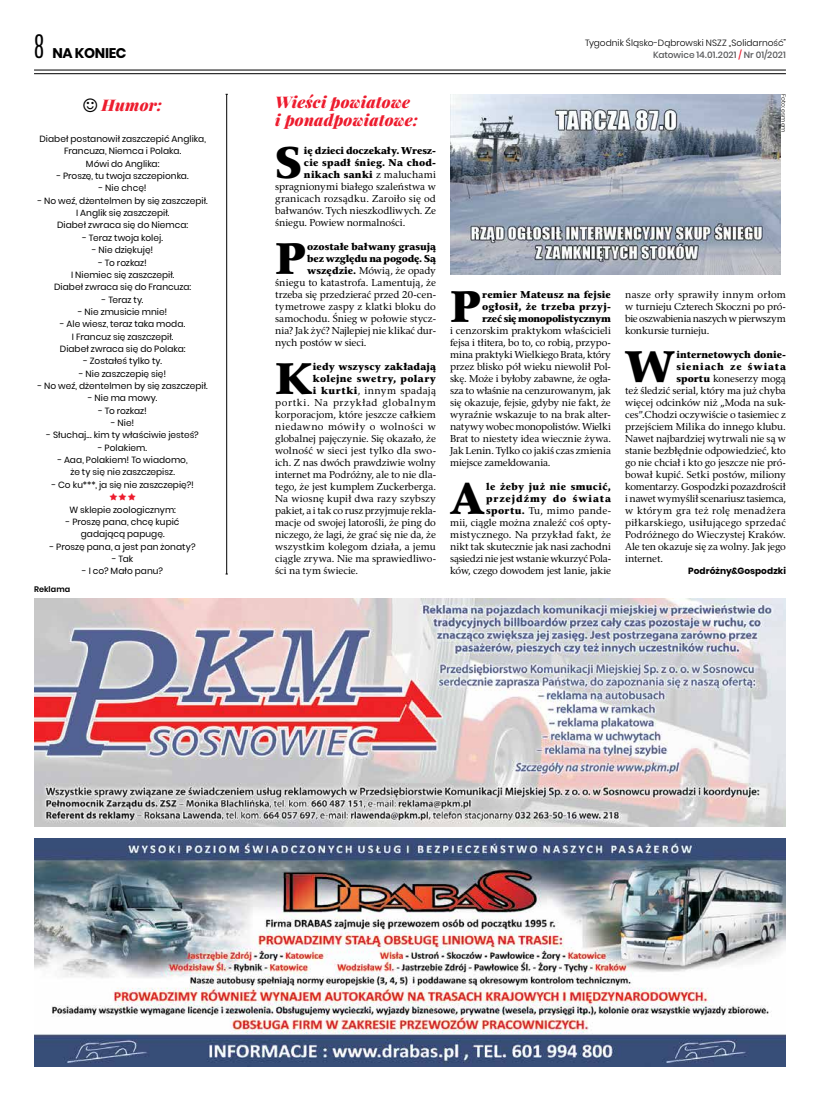
<style>
.page{position:relative;width:820px;height:1106px;background:#fff}
.page>*{position:absolute;margin:0;border:0;box-sizing:border-box;transform-origin:0 0}
.t1{font:44.3px "Rashel EFN Black";color:#000}
.t2{font:italic 900 16px/18px "Playfair Display";letter-spacing:.01em;color:#ed1c2e}
.t3{font:700 14px "Poppins";letter-spacing:-.025em;color:#000}
.t4{font:10px/12px "Rashel EFN";letter-spacing:-.015em;color:#000;text-align:justify}
.t5{font:10px/12px "Rashel EFN Black";letter-spacing:.015em;color:#000;text-align:justify}
.t6{font:10px/12px "Rashel EFN Black";letter-spacing:-.015em;color:#000}
.t7{font:10px/12px "Rashel EFN Black";letter-spacing:.06em;color:#000}
.t8{font:9px/12.3px "Poppins";color:#000;text-align:center}
.t9{font:300 9px "Poppins";color:#000}
.t10{font:500 9px "Poppins";color:#58595b}
.t11{font:700 9px "Poppins";letter-spacing:.005em;color:#000}
.t12{font:600 8px "Poppins";letter-spacing:.01em;color:#000}
.t13{font:300 6px "Poppins";letter-spacing:.01em;color:#000}
.s1{font-family:"Antonio";font-weight:300;font-size:27px}
.s2{color:#ed1c2e}
.s3{font-family:"Rashel EFN"}
.s4{font-family:"Rashel EFN Black"}
</style>
<div class="page">
<hr style="left:34px;top:70px;width:751px;height:1px;background:#000">
<hr style="left:34px;top:73px;width:751px;height:1px;background:#000">
<hr style="left:226px;top:94px;width:1px;height:480px;background:#000">
<img style="left:450px;top:94px;width:329px;height:180px">
<img style="left:34px;top:838px;width:751px;height:228px">
<img style="left:34px;top:598px;width:751px;height:228px">
<h3 class="t3" style="left:34px;top:45px;width:94px"><span class="s1">8</span> NA KONIEC</h3>
<p class="t9" style="left:585px;top:38px;width:202px">Tygodnik Śląsko-Dąbrowski NSZZ „Solidarność”</p>
<p class="t10" style="left:653px;top:50px;width:134px">Katowice 14.01.2021 <span class="s2">/</span> Nr 01/2021</p>
<h2 class="t2" style="left:275px;top:92px;width:144px">Wieści powiatowe i ponadpowiatowe:</h2>
<h2 class="t2" style="left:101px;top:96px;width:62px">Humor:</h2>
<p class="t13" style="left:786px;top:94px;width:40px;rotate:90deg">Foto: esmem</p>
<h1 class="t1" style="left:275px;top:135px;width:29px">S</h1>
<p class="t5" style="left:304px;top:145px;width:133px">ię dzieci doczekały. Wresz&shy;cie spadł śnieg. Na chod&shy;nikach sanki <span class="s3">z maluchami</span></p>
<p class="t4" style="left:275px;top:180px;width:162px">spragnionymi białego szaleństwa w granicach rozsądku. Zaroiło się od bałwanów. Tych nieszkodliwych. Ze śniegu. Powiew normalności.</p>
<h1 class="t1" style="left:275px;top:231px;width:32px">P</h1>
<p class="t6" style="left:307px;top:241px;width:130px">ozostałe bałwany grasują bez względu na pogodę. Są</p>
<p class="t8" style="left:39px;top:133px;width:168px">Diabeł postanowił zaszczepić Anglika,<br>Francuza, Niemca i Polaka.<br>Mówi do Anglika:</p>
<p class="t8" style="left:57px;top:170px;width:133px">- Proszę, tu twoja szczepionka.</p>
<p class="t8" style="left:99px;top:182px;width:49px">- Nie chcę!</p>
<p class="t8" style="left:38px;top:194px;width:171px">- No weź, dżentelmen by się zaszczepił.<br>I Anglik się zaszczepił.<br>Diabeł zwraca się do Niemca:</p>
<p class="t8" style="left:82px;top:231px;width:82px">- Teraz twoja kolej.</p>
<p class="t8" style="left:92px;top:244px;width:63px">- Nie dziękuję!</p>
<p class="t8" style="left:54px;top:256px;width:139px">- To rozkaz!<br>I Niemiec się zaszczepił.<br>Diabeł zwraca się do Francuza:</p>
<p class="t8" style="left:102px;top:293px;width:43px">- Teraz ty.</p>
<p class="t8" style="left:78px;top:306px;width:91px">- Nie zmusicie mnie!</p>
<p class="t8" style="left:60px;top:318px;width:127px">- Ale wiesz, teraz taka moda.<br>I Francuz się zaszczepił.<br>Diabeł zwraca się do Polaka:</p>
<p class="t8" style="left:83px;top:355px;width:80px">- Zostałeś tylko ty.</p>
<p class="t8" style="left:79px;top:367px;width:88px">- Nie zaszczepię się!</p>
<p class="t8" style="left:38px;top:380px;width:171px">- No weź, dżentelmen by się zaszczepił.</p>
<p class="t8" style="left:88px;top:392px;width:71px">- Nie ma mowy.</p>
<p class="t8" style="left:98px;top:404px;width:50px">- To rozkaz!</p>
<p class="t8" style="left:111px;top:417px;width:25px">- Nie!</p>
<p class="t8" style="left:47px;top:429px;width:154px">- Słuchaj... kim ty właściwie jesteś?</p>
<p class="t8" style="left:98px;top:441px;width:50px">- Polakiem.</p>
<p class="t8" style="left:58px;top:454px;width:131px">- Aaa, Polakiem! To wiadomo, że ty się nie zaszczepisz.</p>
<p class="t8" style="left:52px;top:478px;width:143px">- Co ku***, ja się nie zaszczepię?!</p>
<p class="t8" style="left:69px;top:503px;width:108px">W sklepie zoologicznym:</p>
<p class="t8" style="left:66px;top:515px;width:115px">- Proszę pana, chcę kupić gadającą papugę.</p>
<p class="t8" style="left:50px;top:540px;width:147px">- Proszę pana, a jest pan żonaty?</p>
<p class="t8" style="left:112px;top:552px;width:23px">- Tak</p>
<p class="t8" style="left:82px;top:565px;width:82px">- I co? Mało panu?</p>
<p class="t4" style="left:275px;top:264px;width:162px;text-indent:32px"><span class="s4">wszędzie.</span> Mówią, że opady śniegu to katastrofa. Lamentują, że trzeba się przedzierać przed 20-cen&shy;tymetrowe zaspy z klatki bloku do samochodu. Śnieg w połowie stycz&shy;nia? Jak żyć? Najlepiej nie klikać dur&shy;nych postów w sieci.</p>
<h1 class="t1" style="left:275px;top:351px;width:38px">K</h1>
<p class="t5" style="left:313px;top:361px;width:124px">iedy wszyscy zakładają kolejne swetry, polary</p>
<h1 class="t1" style="left:450px;top:279px;width:32px">P</h1>
<p class="t5" style="left:482px;top:289px;width:130px">remier Mateusz na fejsie ogłosił, że trzeba przyj&shy;rzeć się monopolistycznym</p>
<p class="t4" style="left:450px;top:324px;width:162px">i cenzorskim praktykom właścicieli fejsa i tłitera, bo to, co robią, przypo&shy;mina praktyki Wielkiego Brata, który przez blisko pół wieku niewolił Pol&shy;skę. Może i byłoby zabawne, że ogła&shy;sza to właśnie na cenzurowanym, jak się okazuje, fejsie, gdyby nie fakt, że wyraźnie wskazuje to na brak alter&shy;natywy wobec monopolistów. Wielki Brat to niestety idea wiecznie żywa.<br>Jak Lenin. Tylko co jakiś czas zmienia miejsce zameldowania.</p>
<h1 class="t1" style="left:450px;top:471px;width:36px">A</h1>
<p class="t7" style="left:486px;top:481px;width:126px">le żeby już nie smucić, przejdźmy do świata</p>
<p class="t4" style="left:625px;top:288px;width:162px">nasze orły sprawiły innym orłom w turnieju Czterech Skoczni po pró&shy;bie oszwabienia naszych w pierwszym konkursie turnieju.</p>
<h1 class="t1" style="left:625px;top:339px;width:51px">W</h1>
<p class="t5" style="left:676px;top:349px;width:111px">internetowych donie&shy;sieniach ze świata</p>
<p class="t4" style="left:625px;top:372px;width:162px;text-indent:51px"><span class="s4">sportu</span> koneserzy mogą też śledzić serial, który ma już chyba więcej odcinków niż „Moda na suk&shy;ces”.Chodzi oczywiście o tasiemiec z przejściem Milika do innego klubu.<br>Nawet najbardziej wytrwali nie są w stanie bezbłędnie odpowiedzieć, kto go nie chciał i kto go jeszcze nie pró&shy;bował kupić. Setki postów, miliony komentarzy. Gospodzki pozazdrościł i nawet wymyślił scenariusz tasiemca, w którym gra też rolę menadżera piłkarskiego, usiłującego sprzedać Podróżnego do Wieczystej Kraków.<br>Ale ten okazuje się za wolny. Jak jego internet.</p>
<p class="t11" style="left:688px;top:566px;width:99px">Podróżny&amp;Gospodzki</p>
<p class="t4" style="left:275px;top:384px;width:162px;text-indent:38px"><span class="s4">i kurtki</span>, innym spadają portki. Na przykład globalnym korporacjom, które jeszcze całkiem niedawno mówiły o wolności w globalnej pajęczynie. Się okazało, że wolność w sieci jest tylko dla swo&shy;ich. Z nas dwóch prawdziwie wolny internet ma Podróżny, ale to nie dla&shy;tego, że jest kumplem Zuckerberga.<br>Na wiosnę kupił dwa razy szybszy pakiet, a i tak co rusz przyjmuje rekla&shy;macje od swojej latorośli, że ping do niczego, że lagi, że grać się nie da, że wszystkim kolegom działa, a jemu ciągle zrywa. Nie ma sprawiedliwo&shy;ści na tym świecie.</p>
<p class="t4" style="left:450px;top:504px;width:162px;text-indent:36px"><span class="s4">sportu.</span> Tu, mimo pande&shy;mii, ciągle można znaleźć coś opty&shy;mistycznego. Na przykład fakt, że nikt tak skutecznie jak nasi zachodni sąsiedzi nie jest wstanie wkurzyć Pola&shy;ków, czego dowodem jest lanie, jakie</p>
<p class="t12" style="left:34px;top:584px;width:38px">Reklama</p>
</div>
